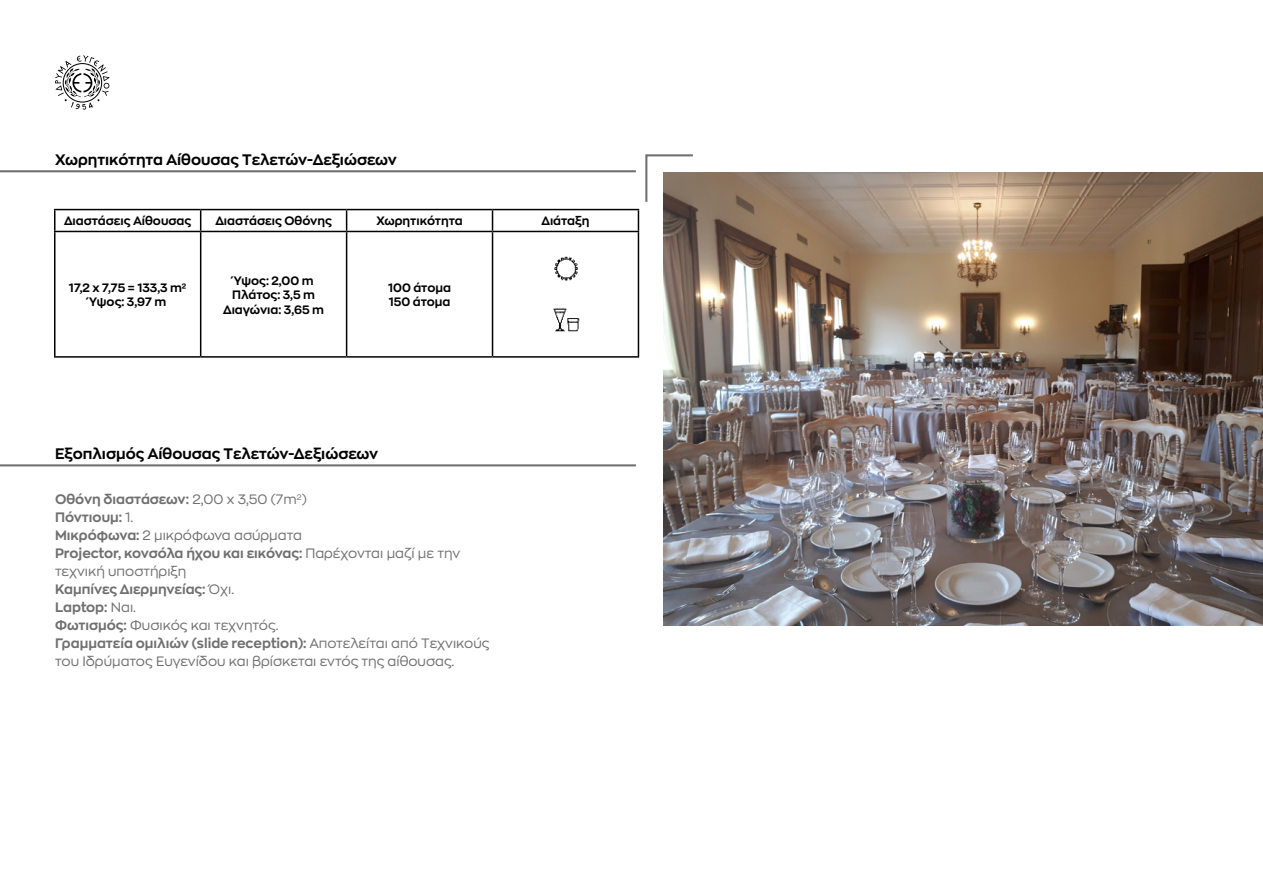
<style>
.page{position:relative;width:1263px;height:893px;background:#fff}
.page>*{position:absolute;margin:0;border:0;box-sizing:border-box;transform-origin:0 0}
.t1{font:700 15px "Zona Pro";color:#000}
.t2{font:13.5px/18px "Zona Pro";color:#706f6f}
.t3{font:700 12px/14.4px "Zona Pro";color:#000;text-align:center}
.s1{font-weight:700}
</style>
<div class="page">
<svg style="left:645px;top:154px;width:48px;height:50px"></svg>
<hr style="left:0;top:170px;width:636px;height:2px;background:#706f6f">
<hr style="left:0;top:464px;width:636px;height:2px;background:#706f6f">
<svg style="left:55px;top:55px;width:54px;height:55px"></svg>
<hr style="left:54px;top:209px;width:147px;height:1px;background:#000">
<hr style="left:54px;top:210px;width:2px;height:21px;background:#000">
<hr style="left:201px;top:209px;width:146px;height:1px;background:#000">
<svg style="left:200px;top:210px;width:1px;height:21px"></svg>
<hr style="left:347px;top:209px;width:145px;height:1px;background:#000">
<svg style="left:346px;top:210px;width:1px;height:21px"></svg>
<hr style="left:492px;top:209px;width:147px;height:1px;background:#000">
<svg style="left:492px;top:210px;width:1px;height:21px"></svg>
<svg style="left:638px;top:210px;width:1px;height:21px"></svg>
<hr style="left:54px;top:231px;width:147px;height:1px;background:#000">
<hr style="left:54px;top:232px;width:2px;height:124px;background:#000">
<hr style="left:201px;top:231px;width:146px;height:1px;background:#000">
<hr style="left:200px;top:232px;width:1px;height:124px;background:#000">
<hr style="left:347px;top:231px;width:145px;height:1px;background:#000">
<hr style="left:346px;top:232px;width:1px;height:124px;background:#000">
<hr style="left:492px;top:231px;width:147px;height:1px;background:#000">
<hr style="left:492px;top:232px;width:1px;height:124px;background:#000">
<hr style="left:638px;top:232px;width:1px;height:124px;background:#000">
<hr style="left:54px;top:356px;width:147px;height:2px;background:#000">
<hr style="left:201px;top:356px;width:146px;height:2px;background:#000">
<hr style="left:347px;top:356px;width:145px;height:2px;background:#000">
<hr style="left:492px;top:356px;width:147px;height:2px;background:#000">
<img style="left:554px;top:256px;width:25px;height:26px">
<img style="left:553px;top:307px;width:27px;height:25px">
<img style="left:664px;top:172px;width:599px;height:453px">
<p class="t1" style="left:55px;top:149px;width:343px">Χωρητικότητα Αίθουσας Tελετών-Δεξιώσεων</p>
<p class="t3" style="left:64px;top:214px;width:129px">Διαστάσεις Αίθουσας</p>
<p class="t3" style="left:215px;top:214px;width:118px">Διαστάσεις Οθόνης</p>
<p class="t3" style="left:376px;top:214px;width:88px">Χωρητικότητα</p>
<p class="t3" style="left:541px;top:214px;width:49px">Διάταξη</p>
<p class="t3" style="left:69px;top:280px;width:119px">17,2 x 7,75 = 133,3 m²<br>Ύψος: 3,97 m</p>
<p class="t3" style="left:223px;top:273px;width:102px">Ύψος: 2,00 m<br>Πλάτος: 3,5 m<br>Διαγώνια: 3,65 m</p>
<p class="t3" style="left:388px;top:280px;width:64px;text-align:left">100 άτομα<br>150 άτομα</p>
<p class="t1" style="left:55px;top:443px;width:325px">Εξοπλισμός Αίθουσας Tελετών-Δεξιώσεων</p>
<p class="t2" style="left:55px;top:490px;width:436px"><span class="s1">Οθόνη διαστάσεων:</span> 2,00 x 3,50 (7m<sup>2</sup>)<br><span class="s1">Πόντιουμ:</span> 1.<br><span class="s1">Μικρόφωνα:</span> 2 μικρόφωνα ασύρματα<br><span class="s1">Projector, κονσόλα ήχου και εικόνας:</span> Παρέχονται μαζί με την τεχνική υποστήριξη<br><span class="s1">Καμπίνες Διερμηνείας:</span> Όχι.<br><span class="s1">Laptop:</span> Ναι.<br><span class="s1">Φωτισμός:</span> Φυσικός και τεχνητός.<br><span class="s1">Γραμματεία ομιλιών (slide reception):</span> Αποτελείται από Tεχνικούς του Ιδρύματος Ευγενίδου και βρίσκεται εντός της αίθουσας.</p>
</div>
